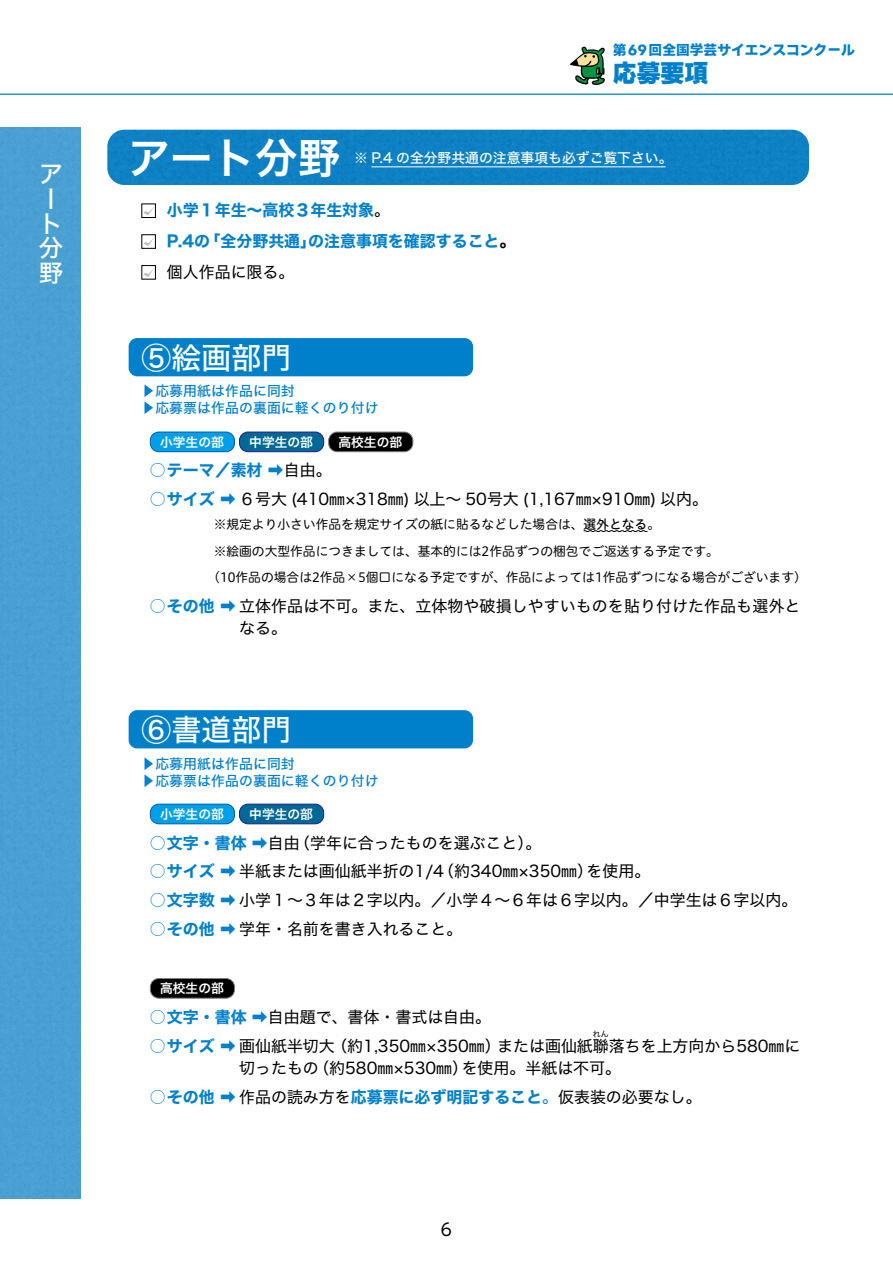
<style>
.page{position:relative;width:893px;height:1263px;background:#fff}
.page>*{position:absolute;margin:0;border:0;box-sizing:border-box;transform-origin:0 0}
.t1{font:42.45px "Hiragino Sans Pr 6 N W6";color:#fff}
.t2{font:29.7px "Hira Kaku Std W5";letter-spacing:.01em;color:#fff}
.t3{font:24.45px/24.8px "Hira Kaku Std W5";color:#fff}
.t4{font:23.85px "New Rodin Pro N EB";color:#0080cb}
.t5{font:16.95px "MO Clear Tone SG";color:#000}
.t6{font:15.9px/22.4px "Hira Kaku Std W4";color:#000}
.t7{font:15.9px/30.9px "Hira Kaku Std W7";color:#0080cb}
.t8{font:13.8px/17px "Hira Kaku Std W5";letter-spacing:.01em;color:#0080cb}
.t9{font:13.8px "Hira Kaku Std W5";color:#fff}
.t10{font:700 13.8px "Shorai Sans Std N";color:#0080cb}
.t11{font:12.75px "Hiragino UD Sans R Std N W4";color:#000}
.t12{font:12.75px "Hiragino Sans Pr 6 N W6";color:#fff}
.t13{font:7.95px "Hira Kaku Std W4";color:#000}
.s1{font-family:"Hira Kaku Std W4";color:#000}
.s2{color:#000}
.s3{font-family:"Gothic MB101 Pr 6 N"}
.s4{font-family:"Hira Kaku Std W4"}
.s5{font-family:"Hira Kaku Std W7";color:#0080cb}
.s6{color:#0080cb}
.s7{font-family:"Hiragino UD Sans R Std N W5"}
</style>
<div class="page">
<div style="left:0;top:128px;width:81px;height:1071px;background:#4aa0d2"></div>
<svg style="left:583px;top:530px;width:65px;height:2px"></svg>
<div style="left:107px;top:130px;width:702px;height:55px;background:#0e81c4"></div>
<hr style="left:371px;top:166px;width:295px;height:1px;background:#fff">
<div style="left:141px;top:203px;width:15px;height:15px;border:1px solid #000"></div>
<svg style="left:144px;top:206px;width:11px;height:9px"></svg>
<div style="left:141px;top:234px;width:15px;height:15px;border:1px solid #000"></div>
<svg style="left:144px;top:237px;width:11px;height:9px"></svg>
<div style="left:141px;top:265px;width:15px;height:15px;border:1px solid #000"></div>
<svg style="left:144px;top:268px;width:11px;height:9px"></svg>
<div style="left:129px;top:338px;width:344px;height:38px;background:#0080cb;border-radius:9px"></div>
<div style="left:150px;top:432px;width:84px;height:20px;background:#00a0e9;border-radius:9px"></div>
<div style="left:150px;top:432px;width:85px;height:20px;border:1px solid #005bac;border-radius:9px"></div>
<div style="left:239px;top:432px;width:85px;height:20px;background:#006896;border-radius:9px"></div>
<div style="left:239px;top:432px;width:85px;height:20px;border:1px solid #1d2088;border-radius:9px"></div>
<div style="left:329px;top:432px;width:84px;height:20px;background:#000;border-radius:9px"></div>
<div style="left:328px;top:432px;width:85px;height:20px;border:1px solid #7d7d7d;border-radius:9px"></div>
<div style="left:129px;top:710px;width:344px;height:38px;background:#0080cb;border-radius:9px"></div>
<div style="left:150px;top:804px;width:84px;height:20px;background:#00a0e9;border-radius:9px"></div>
<div style="left:150px;top:804px;width:85px;height:20px;border:1px solid #005bac;border-radius:9px"></div>
<div style="left:239px;top:804px;width:85px;height:20px;background:#006896;border-radius:9px"></div>
<div style="left:239px;top:804px;width:85px;height:20px;border:1px solid #1d2088;border-radius:9px"></div>
<div style="left:150px;top:978px;width:84px;height:20px;background:#000;border-radius:9px"></div>
<div style="left:150px;top:978px;width:85px;height:20px;border:1px solid #7d7d7d;border-radius:9px"></div>
<svg style="left:570px;top:47px;width:35px;height:38px"></svg>
<hr style="left:0;top:94px;width:893px;height:1px;background:#0080cb">
<h3 class="t3" style="left:39px;top:162px;width:25px">アート分野</h3>
<p class="t10" style="left:613px;top:40px;width:244px">第69回全国学芸サイエンスコンクール</p>
<h3 class="t4" style="left:613px;top:52px;width:97px">応募要項</h3>
<h1 class="t1" style="left:128px;top:119px;width:214px">アート分野</h1>
<p class="t9" style="left:354px;top:147px;width:320px">※ P.4 の全分野共通の注意事項も必ずご覧下さい。</p>
<p class="t7" style="left:167px;top:195px;width:350px">小学１年生〜高校３年生対象<span class="s1">。<br></span>P.4の「全分野共通」の注意事項を確認すること<span class="s2">。</span></p>
<p class="t6" style="left:167px;top:260px;width:129px">個人作品に限る。</p>
<h2 class="t2" style="left:141px;top:335px;width:152px">⑤絵画部門</h2>
<p class="t8" style="left:141px;top:383px;width:239px"><span class="s3">▶</span>応募用紙は作品に同封<br><span class="s3">▶</span>応募票は作品の裏面に軽くのり付け</p>
<p class="t12" style="left:160px;top:430px;width:65px">小学生の部</p>
<p class="t12" style="left:249px;top:430px;width:65px">中学生の部</p>
<p class="t12" style="left:338px;top:430px;width:65px">高校生の部</p>
<p class="t7" style="left:150px;top:456px;width:183px">○ テーマ／素材 <span class="s4">➡</span><span class="s1">自由。</span></p>
<p class="t6" style="left:150px;top:488px;width:560px"><span class="s5">○ サイズ</span> <span class="s6">➡</span> ６号大 (410㎜×318㎜) 以上～ 50号大 (1,167㎜×910㎜) 以内。</p>
<p class="t11" style="left:214px;top:514px;width:448px">※規定より小さい作品を規定サイズの紙に貼るなどした場合は、<span class="s7">選外となる</span>。</p>
<p class="t11" style="left:214px;top:541px;width:507px">※絵画の大型作品につきましては、基本的には2作品ずつの梱包でご返送する予定です。</p>
<p class="t11" style="left:207px;top:568px;width:601px">（10作品の場合は2作品×5個口になる予定ですが、作品によっては1作品ずつになる場合がございます）</p>
<p class="t6" style="left:239px;top:594px;width:563px;text-indent:-89px"><span class="s5">○ その他</span> <span class="s6">➡</span> 立体作品は不可。また、立体物や破損しやすいものを貼り付けた作品も選外となる。</p>
<h2 class="t2" style="left:141px;top:707px;width:152px">⑥書道部門</h2>
<p class="t8" style="left:141px;top:755px;width:239px"><span class="s3">▶</span>応募用紙は作品に同封<br><span class="s3">▶</span>応募票は作品の裏面に軽くのり付け</p>
<p class="t12" style="left:160px;top:802px;width:65px">小学生の部</p>
<p class="t12" style="left:249px;top:802px;width:65px">中学生の部</p>
<p class="t6" style="left:150px;top:831px;width:393px"><span class="s5">○ 文字・書体 ➡</span>自由（学年に合ったものを選ぶこと）。</p>
<p class="t6" style="left:150px;top:860px;width:502px"><span class="s5">○ サイズ ➡</span> 半紙または画仙紙半折の1/4（約340㎜×350㎜）を使用。</p>
<p class="t6" style="left:150px;top:889px;width:649px"><span class="s5">○ 文字数 ➡</span> 小学１～３年は２字以内。／小学４～６年は６字以内。／中学生は６字以内。</p>
<p class="t6" style="left:150px;top:917px;width:314px"><span class="s5">○ その他 ➡</span> 学年・名前を書き入れること。</p>
<p class="t12" style="left:160px;top:977px;width:65px">高校生の部</p>
<p class="t6" style="left:150px;top:1006px;width:343px"><span class="s5">○ 文字・書体 ➡</span>自由題で、書体・書式は自由。</p>
<p class="t6" style="left:150px;top:1034px;width:652px"><span class="s5">○ サイズ ➡</span> 画仙紙半切大（約1,350㎜×350㎜）または画仙紙聯落ちを上方向から580㎜に</p>
<p class="t13" style="left:593px;top:1028px;width:17px">れん</p>
<p class="t6" style="left:239px;top:1057px;width:383px">切ったもの（約580㎜×530㎜）を使用。半紙は不可。</p>
<p class="t7" style="left:150px;top:1082px;width:553px">○ その他 ➡ <span class="s1">作品の読み方を</span>応募票に必ず明記すること<span class="s4">。</span><span class="s1">仮表装の必要なし。</span></p>
<p class="t5" style="left:441px;top:1218px;width:12px">6</p>
</div>
